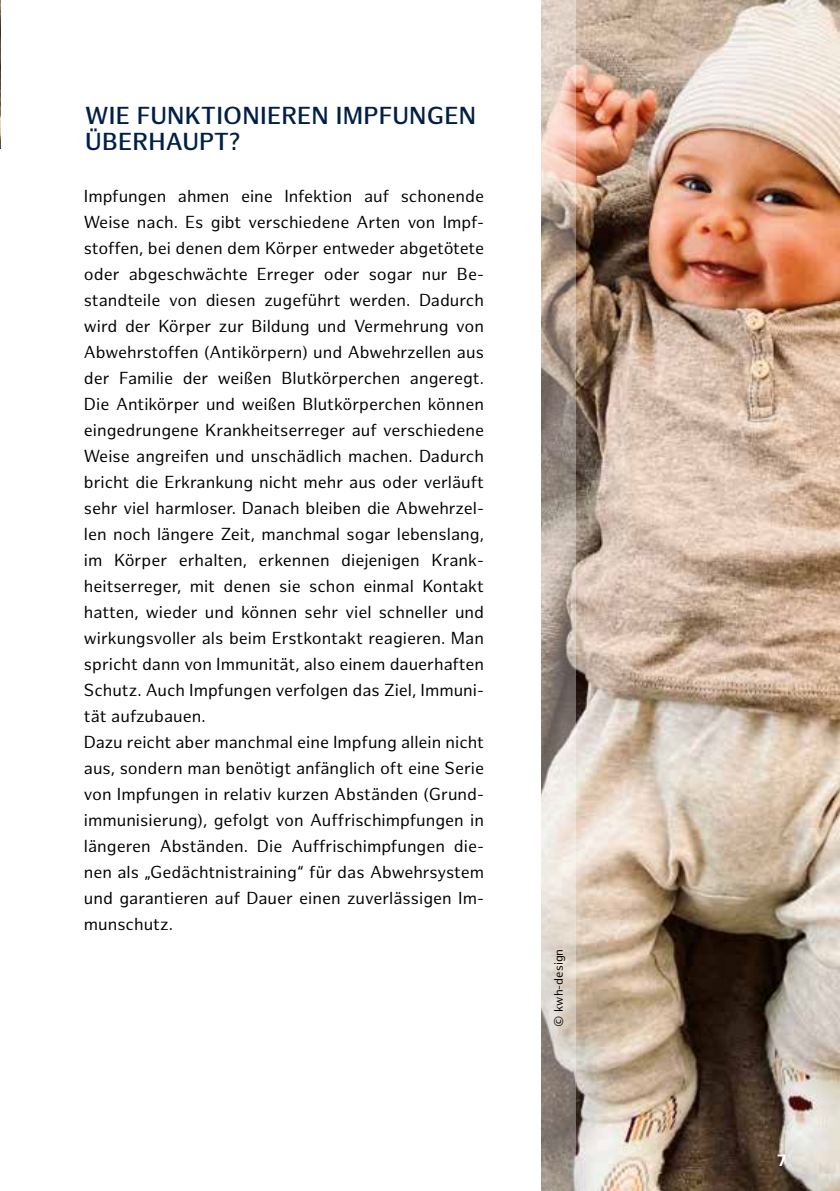
<style>
.page{position:relative;width:840px;height:1191px;background:#fff}
.page>*{position:absolute;margin:0;border:0;box-sizing:border-box;transform-origin:0 0}
.t1{font:600 24px/26px "Hamburg Sans";letter-spacing:.01em;color:#001f47}
.t2{font:17px/26px "Hamburg Sans";color:#000}
.t3{font:700 16px "Hamburg Sans";color:#fff}
.t4{font:12px "Hamburg Sans";color:#000}
</style>
<div class="page">
<img style="left:576px;top:0;width:263px;height:1191px">
<img style="left:0;top:0;width:1px;height:148px">
<svg style="left:541px;top:0;width:35px;height:1191px;background:#baaca2"></svg>
<h1 class="t1" style="left:85px;top:103px;width:392px">WIE FUNKTIONIEREN IMPFUNGEN<br>ÜBERHAUPT?</h1>
<p class="t2" style="left:84px;top:184px;width:401px">Impfungen ahmen eine Infektion auf schonende Weise nach. Es gibt verschiedene Arten von Impf&shy;stoffen, bei denen dem Körper entweder abgetötete oder abgeschwächte Erreger oder sogar nur Be&shy;standteile von diesen zugeführt werden. Dadurch wird der Körper zur Bildung und Vermehrung von Abwehrstoffen (Antikörpern) und Abwehrzellen aus der Familie der weißen Blutkörperchen angeregt.<br>Die Antikörper und weißen Blutkörperchen können eingedrungene Krankheitserreger auf verschiedene Weise angreifen und unschädlich machen. Dadurch bricht die Erkrankung nicht mehr aus oder verläuft sehr viel harmloser. Danach bleiben die Abwehrzel&shy;len noch längere Zeit, manchmal sogar lebenslang, im Körper erhalten, erkennen diejenigen Krank&shy;heitserreger, mit denen sie schon einmal Kontakt hatten, wieder und können sehr viel schneller und wirkungsvoller als beim Erstkontakt reagieren. Man spricht dann von Immunität, also einem dauerhaften Schutz. Auch Impfungen verfolgen das Ziel, Immuni&shy;tät aufzubauen.<br>Dazu reicht aber manchmal eine Impfung allein nicht aus, sondern man benötigt anfänglich oft eine Serie von Impfungen in relativ kurzen Abständen (Grund&shy;immunisierung), gefolgt von Auffrischimpfungen in längeren Abständen. Die Auffrischimpfungen die&shy;nen als „Gedächtnistraining“ für das Abwehrsystem und garantieren auf Dauer einen zuverlässigen Im&shy;munschutz.</p>
<p class="t4" style="left:551px;top:1026px;width:79px;rotate:-90deg">© kwh-design</p>
<p class="t3" style="left:776px;top:1151px;width:12px">7</p>
</div>
